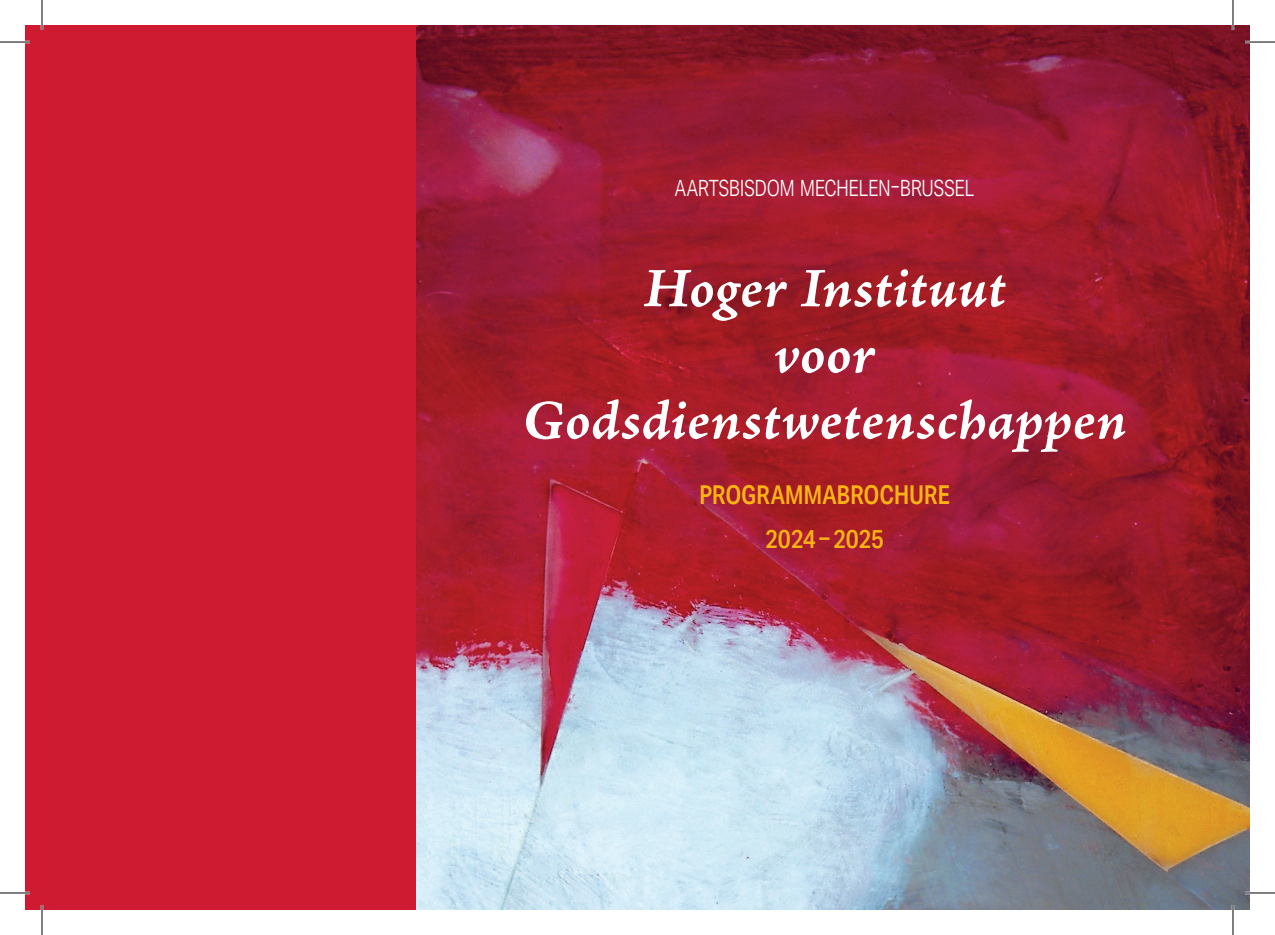
<style>
.page{position:relative;width:1275px;height:935px;background:#fff}
.page>*{position:absolute;margin:0;border:0;box-sizing:border-box;transform-origin:0 0}
.t1{font:56px/66px "Adobe Jenson Pro Bold It Capt";color:#fff;text-align:center}
.t2{font:500 26px/44px "Aktiv Grotesk Cd";letter-spacing:-.01em;color:#fbb316;text-align:center}
.t3{font:300 22.4px "Aktiv Grotesk Cd";letter-spacing:-.02em;color:#fff}
.s1{font-size:32px}
</style>
<div class="page">
<div style="left:25px;top:25px;width:1225px;height:884px;background:#ce1b31"></div>
<img style="left:416px;top:25px;width:834px;height:884px">
<hr style="left:0;top:41px;width:30px;height:2px;background:#fff">
<hr style="left:1245px;top:41px;width:30px;height:2px;background:#fff">
<hr style="left:0;top:891px;width:30px;height:3px;background:#fff">
<hr style="left:1245px;top:891px;width:30px;height:3px;background:#fff">
<hr style="left:41px;top:0;width:2px;height:30px;background:#fff">
<hr style="left:41px;top:904px;width:2px;height:30px;background:#fff">
<hr style="left:1231px;top:0;width:3px;height:30px;background:#fff">
<hr style="left:1231px;top:904px;width:3px;height:30px;background:#fff">
<hr style="left:0;top:42px;width:30px;height:1px;background:#000">
<hr style="left:1245px;top:42px;width:30px;height:1px;background:#000">
<hr style="left:0;top:892px;width:30px;height:1px;background:#000">
<hr style="left:1245px;top:892px;width:30px;height:1px;background:#000">
<hr style="left:42px;top:0;width:1px;height:30px;background:#000">
<hr style="left:42px;top:904px;width:1px;height:30px;background:#000">
<hr style="left:1232px;top:0;width:1px;height:30px;background:#000">
<hr style="left:1232px;top:904px;width:1px;height:30px;background:#000">
<p class="t3" style="left:675px;top:175px;width:301px">AARTSBISDOM MECHELEN<span class="s1">-</span>BRUSSEL</p>
<p class="t1" style="left:522px;top:259px;width:606px">Hoger Instituut<br>voor<br>Godsdienstwetenschappen</p>
<p class="t2" style="left:699px;top:472px;width:253px">PROGRAMMABROCHURE<br>2024 – 2025</p>
</div>
